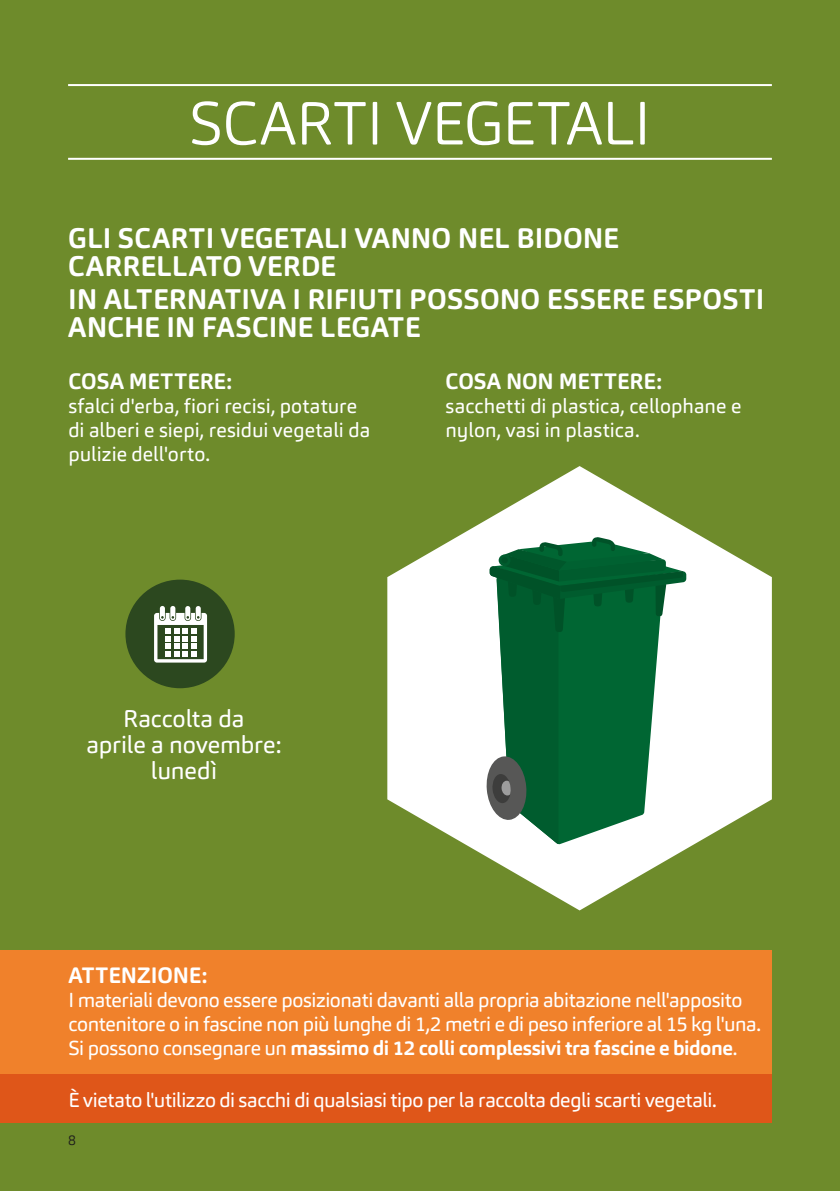
<style>
.page{position:relative;width:840px;height:1191px;background:#fff}
.page>*{position:absolute;margin:0;border:0;box-sizing:border-box;transform-origin:0 0}
.t1{font:300 60px "Carnas";letter-spacing:-.01em;color:#fff}
.t2{font:700 28px/28px "Carnas";color:#fff}
.t3{font:24px/26px "Carnas";letter-spacing:-.005em;color:#fff;text-align:center}
.t4{font:700 22px "Carnas";letter-spacing:-.005em;color:#fff}
.t5{font:20px/24px "Carnas";letter-spacing:-.01em;color:#fff}
.t6{font:300 14px "Carnas";color:#1d1d1b}
.s1{font-weight:700}
</style>
<div class="page">
<div style="left:0;top:0;width:839px;height:1191px;background:#6e8b2b"></div>
<svg style="left:387px;top:466px;width:384px;height:444px;fill:#fff"></svg>
<div style="left:125px;top:579px;width:109px;height:109px;background:#2c481f;border-radius:50%"></div>
<div style="left:160px;top:606px;width:5px;height:14px;background:#fff;border-radius:3px"></div>
<div style="left:170px;top:606px;width:5px;height:14px;background:#fff;border-radius:3px"></div>
<div style="left:185px;top:606px;width:5px;height:14px;background:#fff;border-radius:3px"></div>
<div style="left:195px;top:606px;width:6px;height:14px;background:#fff;border-radius:3px"></div>
<svg style="left:154px;top:613px;width:53px;height:49px"></svg>
<hr style="left:68px;top:84px;width:703px;height:2px;background:#fff">
<hr style="left:68px;top:158px;width:703px;height:2px;background:#fff">
<svg style="left:485px;top:537px;width:201px;height:308px;background:#4b8d6c"></svg>
<div style="left:0;top:950px;width:771px;height:124px;background:#f0812b"></div>
<div style="left:0;top:1074px;width:771px;height:49px;background:#df5619"></div>
<h1 class="t1" style="left:189px;top:85px;width:463px">SCARTI VEGETALI</h1>
<h2 class="t2" style="left:68px;top:224px;width:552px">GLI SCARTI VEGETALI VANNO NEL BIDONE<br>CARRELLATO VERDE</h2>
<h2 class="t2" style="left:68px;top:285px;width:697px">IN ALTERNATIVA I RIFIUTI POSSONO ESSERE ESPOSTI<br>ANCHE IN FASCINE LEGATE</h2>
<p class="t4" style="left:68px;top:367px;width:165px">COSA METTERE:</p>
<p class="t5" style="left:68px;top:393px;width:303px">sfalci d'erba, fiori recisi, potature di alberi e siepi, residui vegetali da pulizie dell'orto.</p>
<p class="t4" style="left:445px;top:367px;width:218px">COSA NON METTERE:</p>
<p class="t5" style="left:445px;top:393px;width:297px">sacchetti di plastica, cellophane e nylon, vasi in plastica.</p>
<p class="t3" style="left:86px;top:705px;width:196px">Raccolta da<br>aprile a novembre: lunedì</p>
<p class="t4" style="left:68px;top:961px;width:140px">ATTENZIONE:</p>
<p class="t5" style="left:68px;top:988px;width:693px">I materiali devono essere posizionati davanti alla propria abitazione nell'apposito contenitore o in fascine non più lunghe di 1,2 metri e di peso inferiore al 15 kg l'una.<br>Si possono consegnare un <span class="s1">massimo di 12 colli complessivi tra fascine e bidone</span>.</p>
<p class="t5" style="left:68px;top:1088px;width:649px">È vietato l'utilizzo di sacchi di qualsiasi tipo per la raccolta degli scarti vegetali.</p>
<p class="t6" style="left:68px;top:1131px;width:9px">8</p>
</div>
